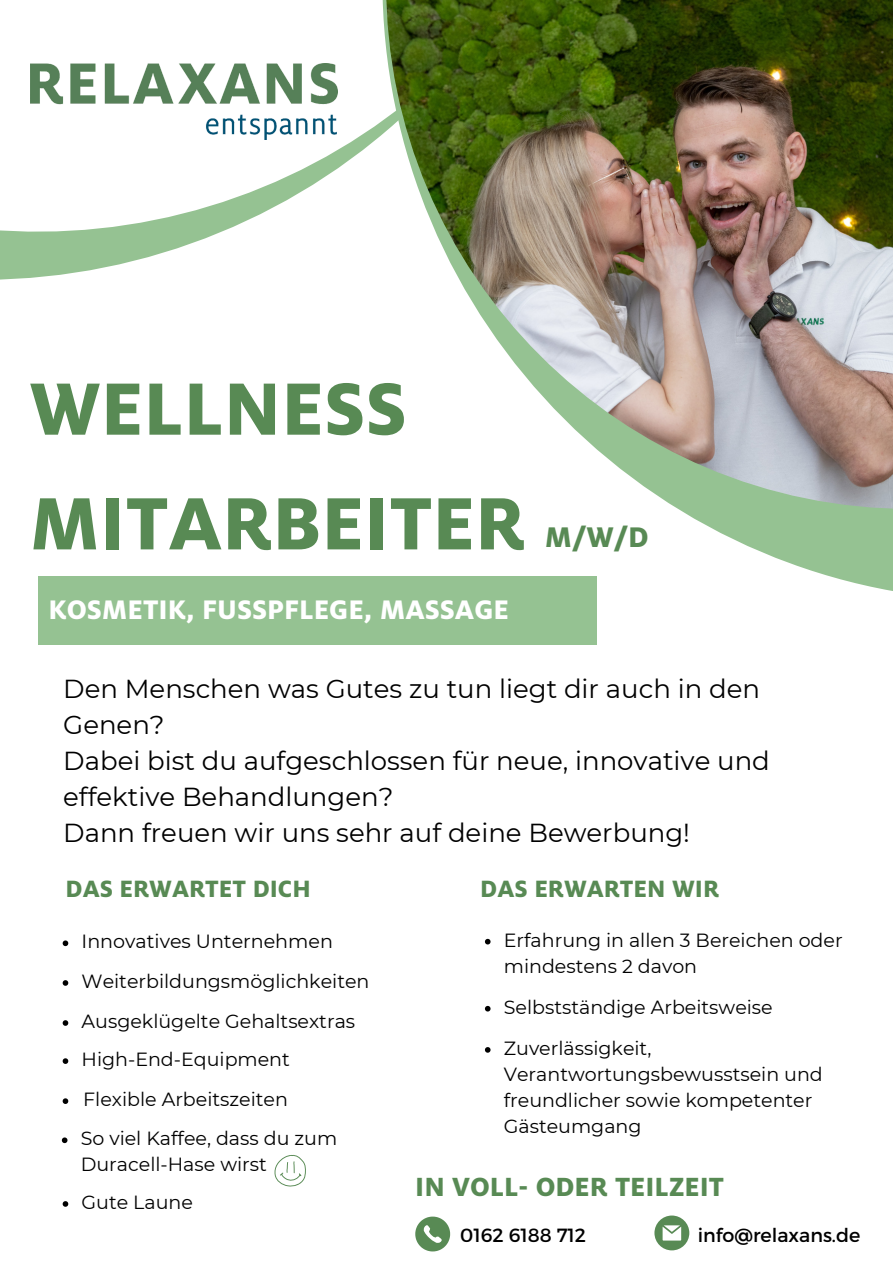
<style>
.page{position:relative;width:893px;height:1264px;background:#fff}
.page>*{position:absolute;margin:0;border:0;box-sizing:border-box;transform-origin:0 0}
.t1{font:800 81.9px/114.6px "Milo OT";color:#588a54}
.t2{font:800 31.5px "Milo OT";color:#588a54}
.t3{font:800 29.7px "Milo OT";color:#fff}
.t4{font:800 29.1px "Milo OT";color:#588a54}
.t5{font:800 26.1px "Milo OT";color:#588a54}
.t6{font:25.95px/36.2px "Montserrat";color:#000}
.t7{font:19.05px/25.8px "Montserrat";color:#000}
</style>
<div class="page">
<svg style="left:654px;top:1215px;width:35px;height:35px"></svg>
<svg style="left:415px;top:1216px;width:35px;height:35px"></svg>
<svg style="left:0;top:63px;width:382px;height:217px"></svg>
<svg style="left:382px;top:0;width:510px;height:591px"></svg>
<img style="left:386px;top:0;width:506px;height:509px">
<div style="left:38px;top:576px;width:559px;height:69px;background:#95c292"></div>
<svg style="left:62px;top:1137px;width:5px;height:6px"></svg>
<svg style="left:274px;top:1155px;width:32px;height:32px"></svg>
<img style="left:31px;top:63px;width:306px;height:77px">
<svg style="left:63px;top:940px;width:5px;height:6px"></svg>
<svg style="left:63px;top:980px;width:5px;height:5px"></svg>
<svg style="left:63px;top:1058px;width:5px;height:5px"></svg>
<svg style="left:485px;top:938px;width:5px;height:6px"></svg>
<svg style="left:63px;top:1201px;width:5px;height:5px"></svg>
<svg style="left:63px;top:1020px;width:5px;height:5px"></svg>
<svg style="left:485px;top:1047px;width:5px;height:5px"></svg>
<svg style="left:485px;top:1005px;width:5px;height:6px"></svg>
<svg style="left:63px;top:1098px;width:5px;height:5px"></svg>
<h1 class="t1" style="left:29px;top:353px;width:497px">WELLNESS<br>MITARBEITER</h1>
<h3 class="t3" style="left:48px;top:595px;width:462px">KOSMETIK, FUSSPFLEGE, MASSAGE</h3>
<h2 class="t2" style="left:545px;top:522px;width:105px">M/W/D</h2>
<h3 class="t6" style="left:63px;top:670px;width:708px">Den Menschen was Gutes zu tun liegt dir auch in den Genen?<br>Dabei bist du aufgeschlossen für neue, innovative und effektive Behandlungen?<br>Dann freuen wir uns sehr auf deine Bewerbung!</h3>
<h3 class="t5" style="left:66px;top:875px;width:247px">DAS ERWARTET DICH</h3>
<h3 class="t5" style="left:480px;top:875px;width:240px">DAS ERWARTEN WIR</h3>
<p class="t7" style="left:82px;top:928px;width:253px">Innovatives Unternehmen</p>
<p class="t7" style="left:503px;top:927px;width:340px">Erfahrung in allen 3 Bereichen oder mindestens 2 davon</p>
<p class="t7" style="left:81px;top:968px;width:289px">Weiterbildungsmöglichkeiten</p>
<p class="t7" style="left:82px;top:1008px;width:275px">Ausgeklügelte Gehaltsextras</p>
<p class="t7" style="left:81px;top:1046px;width:210px">High-End-Equipment</p>
<p class="t7" style="left:83px;top:1086px;width:206px">Flexible Arbeitszeiten</p>
<p class="t7" style="left:81px;top:1125px;width:258px">So viel Kaffee, dass du zum<br>Duracell-Hase wirst</p>
<p class="t7" style="left:82px;top:1189px;width:113px">Gute Laune</p>
<p class="t7" style="left:503px;top:994px;width:270px">Selbstständige Arbeitsweise</p>
<p class="t7" style="left:503px;top:1035px;width:320px">Zuverlässigkeit,<br>Verantwortungsbewusstsein und freundlicher sowie kompetenter<br>Gästeumgang</p>
<h3 class="t4" style="left:415px;top:1173px;width:310px">IN VOLL- ODER TEILZEIT</h3>
<p class="t7" style="left:460px;top:1220px;width:127px">0162 6188 712</p>
<p class="t7" style="left:697px;top:1220px;width:164px">info@relaxans.de</p>
</div>
